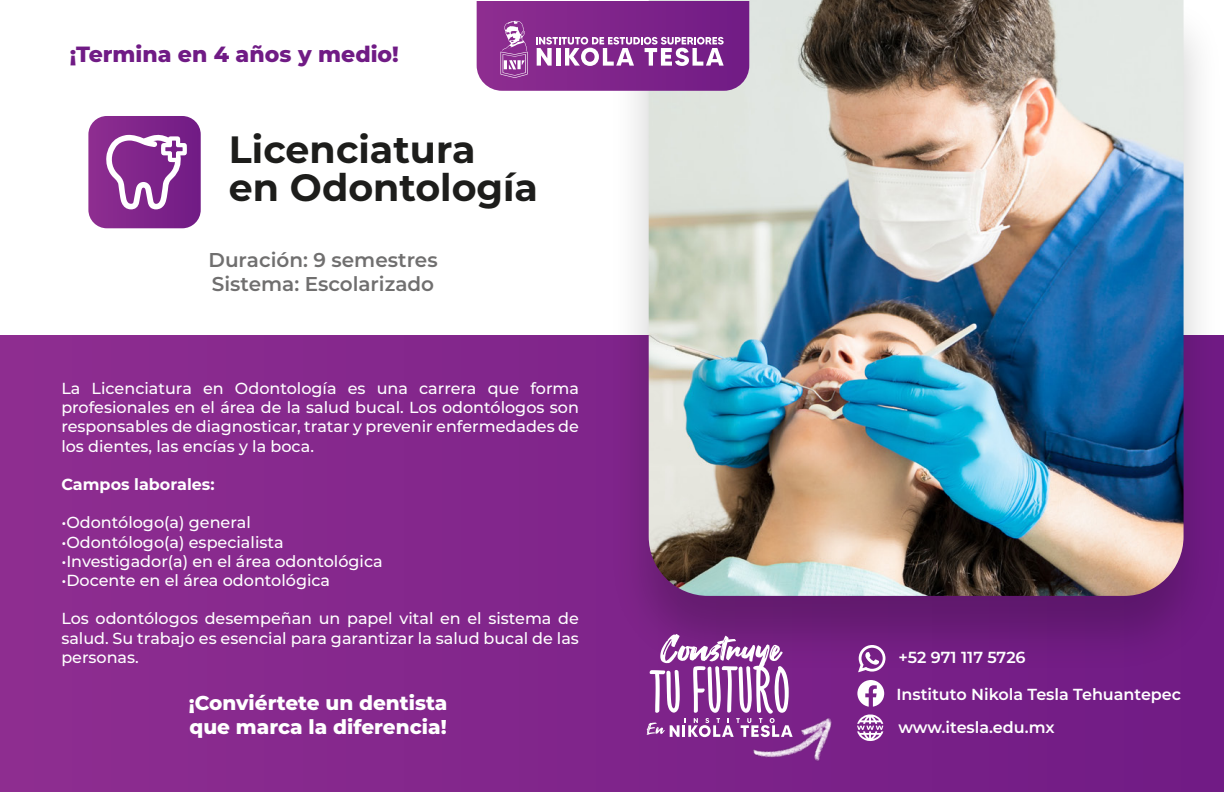
<style>
.page{position:relative;width:1224px;height:792px;background:#fff}
.page>*{position:absolute;margin:0;border:0;box-sizing:border-box;transform-origin:0 0}
.t1{font:700 38px/38px "Montserrat";color:#1d1d1b}
.t2{font:800 22px "Montserrat";color:#701b85}
.t3{font:800 20px/24px "Montserrat";color:#fff}
.t4{font:600 20px/24px "Montserrat";color:#706f6f}
.t5{font:500 16px/19.2px "Montserrat";color:#fff;text-align:justify}
.t6{font:600 16px/33px "Montserrat";color:#fff}
.t7{font:700 16px "Montserrat";color:#fff}
</style>
<div class="page">
<div style="left:0;top:335px;width:1224px;height:457px;background:linear-gradient(to right,#8e2e90,#701b85)"></div>
<img style="left:594px;top:0;width:630px;height:686px">
<img style="left:649px;top:0;width:535px;height:596px">
<img style="left:748px;top:715px;width:86px;height:51px">
<svg style="left:647px;top:634px;width:146px;height:103px"></svg>
<svg style="left:857px;top:680px;width:27px;height:27px"></svg>
<svg style="left:858px;top:645px;width:27px;height:27px"></svg>
<svg style="left:857px;top:714px;width:26px;height:27px"></svg>
<svg style="left:477px;top:1px;width:272px;height:90px;background:#8e3f98"></svg>
<svg style="left:88px;top:116px;width:113px;height:112px;background:#94489d"></svg>
<h2 class="t2" style="left:70px;top:38px;width:331px">¡Termina en 4 años y medio!</h2>
<h1 class="t1" style="left:229px;top:129px;width:311px">Licenciatura<br>en Odontología</h1>
<p class="t4" style="left:208px;top:247px;width:231px">Duración: 9 semestres<br>Sistema: Escolarizado</p>
<p class="t5" style="left:61px;top:378px;width:519px">La Licenciatura en Odontología es una carrera que forma profesionales en el área de la salud bucal. Los odontólogos son responsables de diagnosticar, tratar y prevenir enfermedades de los dientes, las encías y la boca.</p>
<p class="t7" style="left:61px;top:473px;width:155px">Campos laborales:</p>
<p class="t5" style="left:61px;top:513px;width:191px">•Odontólogo(a) general</p>
<p class="t5" style="left:61px;top:532px;width:224px">•Odontólogo(a) especialista</p>
<p class="t5" style="left:61px;top:551px;width:323px">•Investigador(a) en el área odontológica</p>
<p class="t5" style="left:61px;top:570px;width:270px">•Docente en el área odontológica</p>
<p class="t5" style="left:61px;top:609px;width:519px">Los odontólogos desempeñan un papel vital en el sistema de salud. Su trabajo es esencial para garantizar la salud bucal de las personas.</p>
<p class="t3" style="left:189px;top:690px;width:260px">¡Conviértete un dentista que marca la diferencia!</p>
<p class="t6" style="left:898px;top:640px;width:129px">+52 971 117 5726</p>
<p class="t6" style="left:897px;top:677px;width:286px">Instituto Nikola Tesla Tehuantepec www.itesla.edu.mx</p>
</div>
